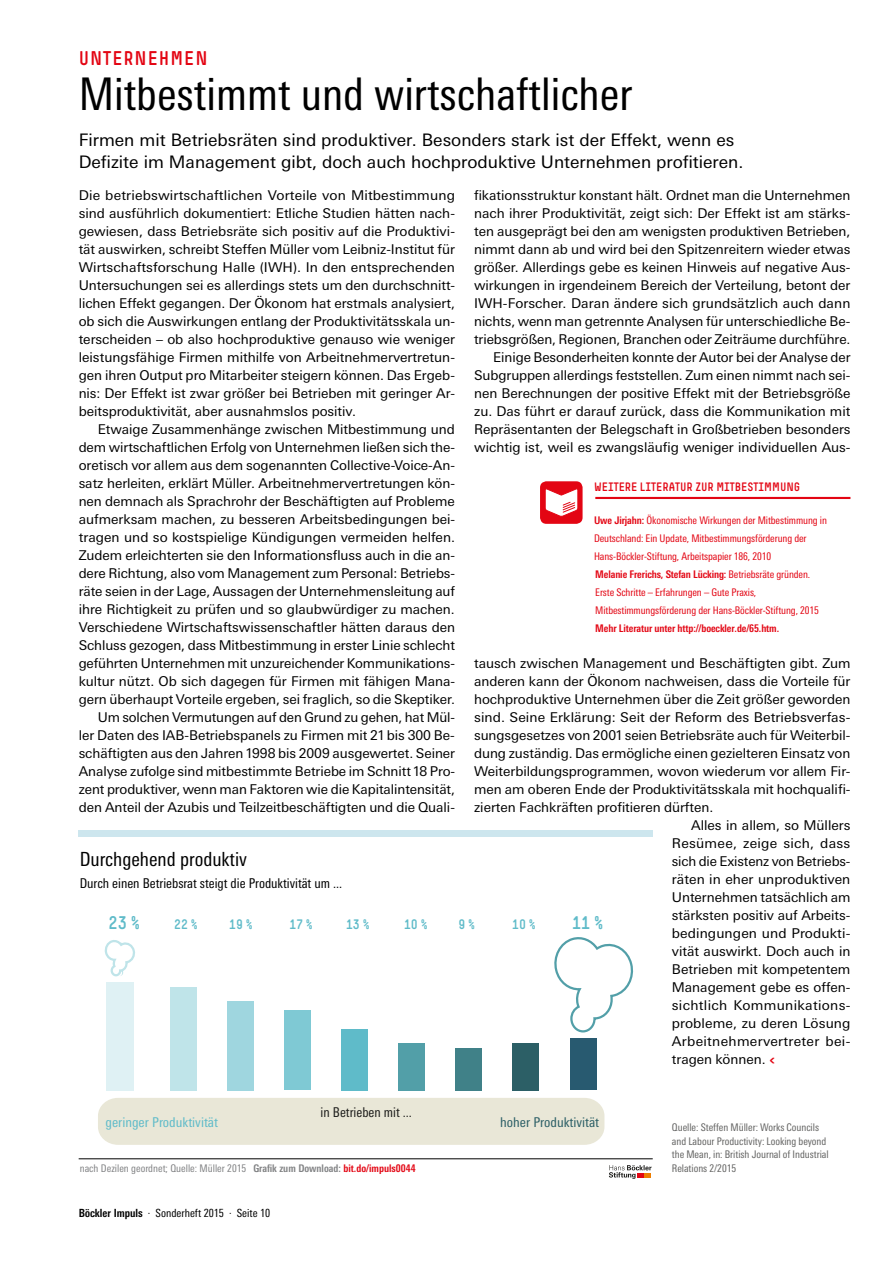
<style>
.page{position:relative;width:893px;height:1263px;background:#fff}
.page>*{position:absolute;margin:0;border:0;box-sizing:border-box;transform-origin:0 0}
.t1{font:condensed 45px "Univers Next Pro";color:#000}
.t2{font:condensed 19.5px "Univers Next Pro";color:#000}
.t3{font:19.5px "Simple HBS";letter-spacing:.05em;color:#e30513}
.t4{font:18px "Simple HBS";color:#5fbbc9}
.t5{font:17.25px/22.5px "Univers Next Pro";color:#000}
.t6{font:13.5px/18px "Univers Next Pro";letter-spacing:-.005em;color:#000;text-align:right}
.t7{font:13.5px "Univers Next Pro";letter-spacing:.02em;color:#000}
.t8{font:condensed 13.5px "Univers Next Pro";color:#000}
.t9{font:condensed 13.5px "Univers Next Pro";color:#5fbbc9;scale:1.05 1}
.t10{font:13.5px "Simple HBS";color:#5fbbc9}
.t11{font:condensed 13.5px "Univers Next Pro";color:#2c5f66;scale:1.05 1}
.t12{font:condensed 13.5px "Univers Next Pro";color:#1d1d1b}
.t13{font:12px "Simple HBS";color:#e30513}
.t14{font:condensed 11.25px "Univers Next Pro";color:#000}
.t15{font:condensed 10.5px/18px "Univers Next Pro";letter-spacing:-.01em;color:#e30513}
.t16{font:condensed 10.5px/13.5px "Univers Next Pro";color:#636362}
.t17{font:condensed 10.5px "Univers Next Pro";color:#818284}
.t18{font:700 condensed 10.5px "Univers Next Pro";letter-spacing:-.01em;color:#e30513}
.s1{font-weight:700}
.s2{font-family:"Simple HBS";color:#e30513}
.s3{font-weight:700;color:#e30513}
</style>
<div class="page">
<hr style="left:595px;top:497px;width:255px;height:2px;background:#e30513">
<div style="left:540px;top:481px;width:43px;height:43px;background:#e30513;border-radius:6px"></div>
<svg style="left:545px;top:488px;width:33px;height:29px"></svg>
<div style="left:79px;top:830px;width:574px;height:6px;background:#cde6ee"></div>
<svg style="left:609px;top:1165px;width:43px;height:14px"></svg>
<hr style="left:79px;top:1158px;width:574px;height:1px;background:#000">
<div style="left:98px;top:1098px;width:506px;height:47px;background:#e9e7d7"></div>
<div style="left:570px;top:1038px;width:26px;height:52px;background:#285a70"></div>
<div style="left:512px;top:1043px;width:27px;height:47px;background:#2c5f66"></div>
<div style="left:455px;top:1048px;width:27px;height:42px;background:#408188"></div>
<div style="left:398px;top:1043px;width:27px;height:47px;background:#529fa8"></div>
<div style="left:341px;top:1029px;width:27px;height:61px;background:#5fbbc9"></div>
<div style="left:284px;top:1010px;width:27px;height:80px;background:#7fc9d4"></div>
<div style="left:227px;top:1001px;width:27px;height:89px;background:#9fd6df"></div>
<div style="left:170px;top:987px;width:27px;height:103px;background:#bfe4e9"></div>
<div style="left:106px;top:982px;width:27px;height:108px;background:#dff1f4"></div>
<svg style="left:105px;top:940px;width:30px;height:37px"></svg>
<svg style="left:554px;top:937px;width:80px;height:96px"></svg>
<h2 class="t3" style="left:79px;top:47px;width:127px">UNTERNEHMEN</h2>
<h1 class="t1" style="left:79px;top:68px;width:555px">Mitbestimmt und wirtschaftlicher</h1>
<p class="t5" style="left:79px;top:128px;width:666px">Firmen mit Betriebsräten sind produktiver. Besonders stark ist der Effekt, wenn es<br>Defizite im Management gibt, doch auch hochproduktive Unternehmen profitieren.</p>
<p class="t6" style="left:79px;top:186px;width:378px;text-align:justify">Die betriebswirtschaftlichen Vorteile von Mitbestimmung sind ausführlich dokumentiert: Etliche Studien hätten nach&shy;gewiesen, dass Betriebsräte sich positiv auf die Produktivi&shy;tät auswirken, schreibt Steffen Müller vom Leibniz-Institut für Wirtschaftsforschung Halle (IWH). In den entsprechenden Untersuchungen sei es allerdings stets um den durchschnitt&shy;lichen Effekt gegangen. Der Ökonom hat erstmals analysiert, ob sich die Auswirkungen entlang der Produktivitätsskala un&shy;terscheiden – ob also hochproduktive genauso wie weniger leistungsfähige Firmen mithilfe von Arbeitnehmervertretun&shy;gen ihren Output pro Mitarbeiter steigern können. Das Ergeb&shy;nis: Der Effekt ist zwar größer bei Betrieben mit geringer Ar&shy;beitsproduktivität, aber ausnahmslos positiv.</p>
<p class="t6" style="left:79px;top:420px;width:378px">Etwaige Zusammenhänge zwischen Mitbestimmung und dem wirtschaftlichen Erfolg von Unternehmen ließen sich the&shy;oretisch vor allem aus dem sogenannten Collective-Voice-An&shy;satz herleiten, erklärt Müller. Arbeitnehmervertretungen kön&shy;nen demnach als Sprachrohr der Beschäftigten auf Probleme aufmerksam machen, zu besseren Arbeitsbedingungen bei&shy;tragen und so kostspielige Kündigungen vermeiden helfen.<br>Zudem erleichterten sie den Informationsfluss auch in die an&shy;dere Richtung, also vom Management zum Personal: Betriebs&shy;räte seien in der Lage, Aussagen der Unternehmensleitung auf ihre Richtigkeit zu prüfen und so glaubwürdiger zu machen.<br>Verschiedene Wirtschaftswissenschaftler hätten daraus den Schluss gezogen, dass Mitbestimmung in erster Linie schlecht geführten Unternehmen mit unzureichender Kommunikations&shy;kultur nützt. Ob sich dagegen für Firmen mit fähigen Mana&shy;gern überhaupt Vorteile ergeben, sei fraglich, so die Skeptiker.<br>Um solchen Vermutungen auf den Grund zu gehen, hat Mül-<br>ler Daten des IAB-Betriebspanels zu Firmen mit 21 bis 300 Be&shy;schäftigten aus den Jahren 1998 bis 2009 ausgewertet. Seiner Analyse zufolge sind mitbestimmte Betriebe im Schnitt 18 Pro&shy;zent produktiver, wenn man Faktoren wie die Kapitalintensität, den Anteil der Azubis und Teilzeitbeschäftigten und die Quali-</p>
<p class="t6" style="left:474px;top:186px;width:378px">fikationsstruktur konstant hält. Ordnet man die Unternehmen nach ihrer Produktivität, zeigt sich: Der Effekt ist am stärks&shy;ten ausgeprägt bei den am wenigsten produktiven Betrieben, nimmt dann ab und wird bei den Spitzenreitern wieder etwas größer. Allerdings gebe es keinen Hinweis auf negative Aus&shy;wirkungen in irgendeinem Bereich der Verteilung, betont der IWH-Forscher. Daran ändere sich grundsätzlich auch dann nichts, wenn man getrennte Analysen für unterschiedliche Be&shy;triebsgrößen, Regionen, Branchen oder Zeiträume durchführe.<br>Einige Besonderheiten konnte der Autor bei der Analyse der Subgruppen allerdings feststellen. Zum einen nimmt nach sei&shy;nen Berechnungen der positive Effekt mit der Betriebsgröße zu. Das führt er darauf zurück, dass die Kommunikation mit Repräsentanten der Belegschaft in Großbetrieben besonders wichtig ist, weil es zwangsläufig weniger individuellen Aus-</p>
<p class="t13" style="left:594px;top:479px;width:208px">WEITERE LITERATUR ZUR MITBESTIMMUN G</p>
<p class="t15" style="left:594px;top:511px;width:234px"><span class="s1">Uwe Jirjahn:</span> Ökonomische Wirkungen der Mitbestimmung in Deutschland: Ein Update, Mitbestimmungsförderung der Hans-Böckler-Stiftung, Arbeitspapier 186, 2010<br><span class="s1">Melanie Frerichs, Stefan Lücking:</span> Betriebsräte gründen.<br>Erste Schritte – Erfahrungen – Gute Praxis, Mitbestimmungsförderung der Hans-Böckler-Stiftung, 2015</p>
<p class="t18" style="left:595px;top:622px;width:185px">Mehr Literatur unter http://boeckler.de/65.htm.</p>
<p class="t6" style="left:474px;top:654px;width:378px">tausch zwischen Management und Beschäftigten gibt. Zum</p>
<p class="t6" style="left:474px;top:672px;width:378px">anderen kann der Ökonom nachweisen, dass die Vorteile für</p>
<p class="t6" style="left:474px;top:690px;width:378px">hochproduktive Unternehmen über die Zeit größer geworden</p>
<p class="t6" style="left:474px;top:708px;width:378px">sind. Seine Erklärung: Seit der Reform des Betriebsverfas-</p>
<p class="t6" style="left:474px;top:726px;width:378px">sungsgesetzes von 2001 seien Betriebsräte auch für Weiterbil-</p>
<p class="t6" style="left:474px;top:744px;width:378px">dung zuständig. Das ermögliche einen gezielteren Einsatz von</p>
<p class="t6" style="left:474px;top:762px;width:378px">Weiterbildungsprogrammen, wovon wiederum vor allem Fir-</p>
<p class="t6" style="left:474px;top:780px;width:378px">men am oberen Ende der Produktivitätsskala mit hochqualifi-</p>
<p class="t6" style="left:474px;top:798px;width:241px">zierten Fachkräften profitieren dürften.</p>
<p class="t6" style="left:691px;top:816px;width:161px">Alles in allem, so Müllers</p>
<p class="t7" style="left:672px;top:835px;width:180px">Resümee, zeige sich, dass</p>
<p class="t6" style="left:672px;top:852px;width:180px">sich die Existenz von Betriebs-</p>
<p class="t6" style="left:672px;top:870px;width:180px">räten in eher unproduktiven</p>
<p class="t6" style="left:672px;top:888px;width:180px">Unternehmen tatsächlich am</p>
<p class="t6" style="left:672px;top:906px;width:180px">stärksten positiv auf Arbeits-</p>
<p class="t6" style="left:672px;top:924px;width:180px">bedingungen und Produkti-</p>
<p class="t6" style="left:672px;top:942px;width:180px">vität auswirkt. Doch auch in</p>
<p class="t6" style="left:672px;top:960px;width:180px">Betrieben mit kompetentem</p>
<p class="t6" style="left:672px;top:978px;width:180px">Management gebe es offen-</p>
<p class="t7" style="left:672px;top:997px;width:180px">sichtlich Kommunikations-</p>
<p class="t6" style="left:672px;top:1014px;width:180px">probleme, zu deren Lösung</p>
<p class="t7" style="left:672px;top:1033px;width:180px">Arbeitnehmervertreter bei-</p>
<p class="t6" style="left:672px;top:1050px;width:109px">tragen können.<span class="s2">&lt;</span></p>
<h2 class="t2" style="left:80px;top:847px;width:169px">Durchgehend produktiv</h2>
<p class="t8" style="left:80px;top:876px;width:264px">Durch einen Betriebsrat steigt die Produktivität um ...</p>
<p class="t10" style="left:174px;top:916px;width:25px">22 %</p>
<p class="t10" style="left:229px;top:916px;width:25px">19 %</p>
<p class="t10" style="left:290px;top:916px;width:25px">17 %</p>
<p class="t10" style="left:346px;top:916px;width:25px">13 %</p>
<p class="t10" style="left:404px;top:916px;width:25px">10 %</p>
<p class="t10" style="left:458px;top:916px;width:18px">9 %</p>
<p class="t10" style="left:512px;top:916px;width:25px">10 %</p>
<h3 class="t4" style="left:572px;top:912px;width:33px">11 %</h3>
<h3 class="t4" style="left:109px;top:912px;width:33px">23 %</h3>
<p class="t12" style="left:321px;top:1105px;width:93px">in Betrieben mit ...</p>
<p class="t9" style="left:105px;top:1114px;width:109px">geringer Produktivität</p>
<p class="t11" style="left:500px;top:1114px;width:96px">hoher Produktivität</p>
<p class="t17" style="left:80px;top:1162px;width:338px">nach Dezilen geordnet; Quelle: Müller 2015 <span class="s1">Grafik zum Download:</span> <span class="s3">bit.do/impuls0044</span></p>
<p class="t14" style="left:79px;top:1206px;width:193px"><span class="s1">Böckler Impuls</span> · Sonderheft 2015 · Seite 10</p>
<p class="t16" style="left:672px;top:1121px;width:158px">Quelle: Steffen Müller: Works Councils and Labour Productivity: Looking beyond the Mean, in: British Journal of Industrial Relations 2/2015</p>
</div>
